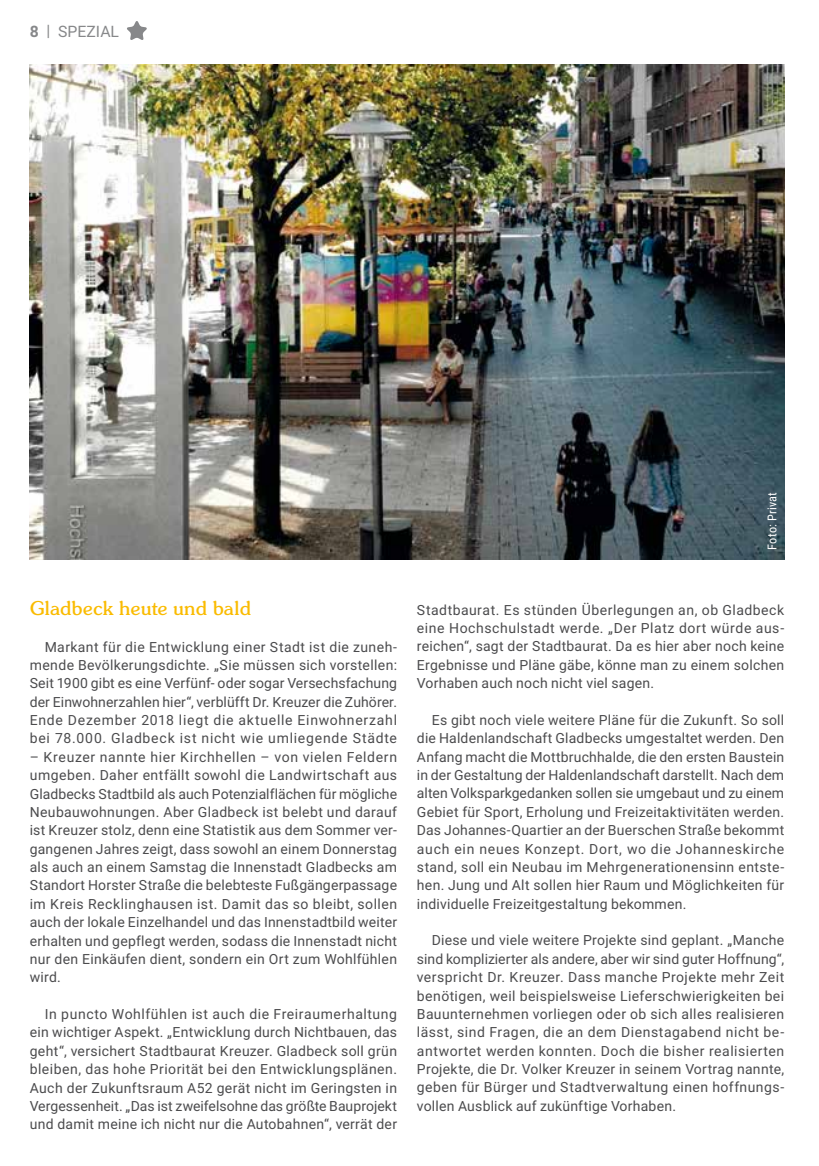
<style>
.page{position:relative;width:819px;height:1166px;background:#fff}
.page>*{position:absolute;margin:0;border:0;box-sizing:border-box;transform-origin:0 0}
.t1{font:19.25px "Sunset";letter-spacing:.005em;color:#fabb00}
.t2{font:15.75px "Roboto";color:#87888a}
.t3{font:14px/18.4px "Roboto";letter-spacing:.02em;color:#4b4b4d;text-align:justify}
.t4{font:12.25px "Roboto Condensed";letter-spacing:.025em;color:#fff}
.s1{font-weight:700}
</style>
<div class="page">
<img style="left:30px;top:64px;width:754px;height:496px">
<svg style="left:127px;top:21px;width:20px;height:19px"></svg>
<p class="t2" style="left:30px;top:20px;width:91px"><span class="s1">8</span> | SPEZIAL</p>
<p class="t4" style="left:763px;top:550px;width:59px;rotate:-90deg">Foto: Privat</p>
<h1 class="t1" style="left:30px;top:596px;width:223px">Gladbeck heute und bald</h1>
<p class="t3" style="left:30px;top:637px;width:369px;text-indent:15px">Markant für die Entwicklung einer Stadt ist die zuneh&shy;mende Bevölkerungsdichte. „Sie müssen sich vorstellen:<br>Seit 1900 gibt es eine Verfünf- oder sogar Versechsfachung der Einwohnerzahlen hier“, verblüfft Dr. Kreuzer die Zuhörer.<br>Ende Dezember 2018 liegt die aktuelle Einwohnerzahl bei 78.000. Gladbeck ist nicht wie umliegende Städte</p>
<p class="t3" style="left:30px;top:747px;width:369px">– Kreuzer nannte hier Kirchhellen – von vielen Feldern umgeben. Daher entfällt sowohl die Landwirtschaft aus Gladbecks Stadtbild als auch Potenzialflächen für mögliche Neubauwohnungen. Aber Gladbeck ist belebt und darauf ist Kreuzer stolz, denn eine Statistik aus dem Sommer ver&shy;gangenen Jahres zeigt, dass sowohl an einem Donnerstag als auch an einem Samstag die Innenstadt Gladbecks am Standort Horster Straße die belebteste Fußgängerpassage im Kreis Recklinghausen ist. Damit das so bleibt, sollen auch der lokale Einzelhandel und das Innenstadtbild weiter erhalten und gepflegt werden, sodass die Innenstadt nicht nur den Einkäufen dient, sondern ein Ort zum Wohlfühlen wird.</p>
<p class="t3" style="left:30px;top:1004px;width:369px;text-indent:15px">In puncto Wohlfühlen ist auch die Freiraumerhaltung ein wichtiger Aspekt. „Entwicklung durch Nichtbauen, das geht“, versichert Stadtbaurat Kreuzer. Gladbeck soll grün bleiben, das hohe Priorität bei den Entwicklungsplänen.<br>Auch der Zukunftsraum A52 gerät nicht im Geringsten in Vergessenheit. „Das ist zweifelsohne das größte Bauprojekt und damit meine ich nicht nur die Autobahnen“, verrät der</p>
<p class="t3" style="left:417px;top:600px;width:369px">Stadtbaurat. Es stünden Überlegungen an, ob Gladbeck eine Hochschulstadt werde. „Der Platz dort würde aus&shy;reichen“, sagt der Stadtbaurat. Da es hier aber noch keine Ergebnisse und Pläne gäbe, könne man zu einem solchen Vorhaben auch noch nicht viel sagen.</p>
<p class="t3" style="left:417px;top:710px;width:369px;text-indent:15px">Es gibt noch viele weitere Pläne für die Zukunft. So soll die Haldenlandschaft Gladbecks umgestaltet werden. Den Anfang macht die Mottbruchhalde, die den ersten Baustein in der Gestaltung der Haldenlandschaft darstellt. Nach dem alten Volksparkgedanken sollen sie umgebaut und zu einem Gebiet für Sport, Erholung und Freizeitaktivitäten werden.<br>Das Johannes-Quartier an der Buerschen Straße bekommt auch ein neues Konzept. Dort, wo die Johanneskirche stand, soll ein Neubau im Mehrgenerationensinn entste&shy;hen. Jung und Alt sollen hier Raum und Möglichkeiten für individuelle Freizeitgestaltung bekommen.</p>
<p class="t3" style="left:417px;top:931px;width:369px;text-indent:15px">Diese und viele weitere Projekte sind geplant. „Manche sind komplizierter als andere, aber wir sind guter Hoffnung“, verspricht Dr. Kreuzer. Dass manche Projekte mehr Zeit benötigen, weil beispielsweise Lieferschwierigkeiten bei Bauunternehmen vorliegen oder ob sich alles realisieren lässt, sind Fragen, die an dem Dienstagabend nicht be&shy;antwortet werden konnten. Doch die bisher realisierten Projekte, die Dr. Volker Kreuzer in seinem Vortrag nannte, geben für Bürger und Stadtverwaltung einen hoffnungs&shy;vollen Ausblick auf zukünftige Vorhaben.</p>
</div>
